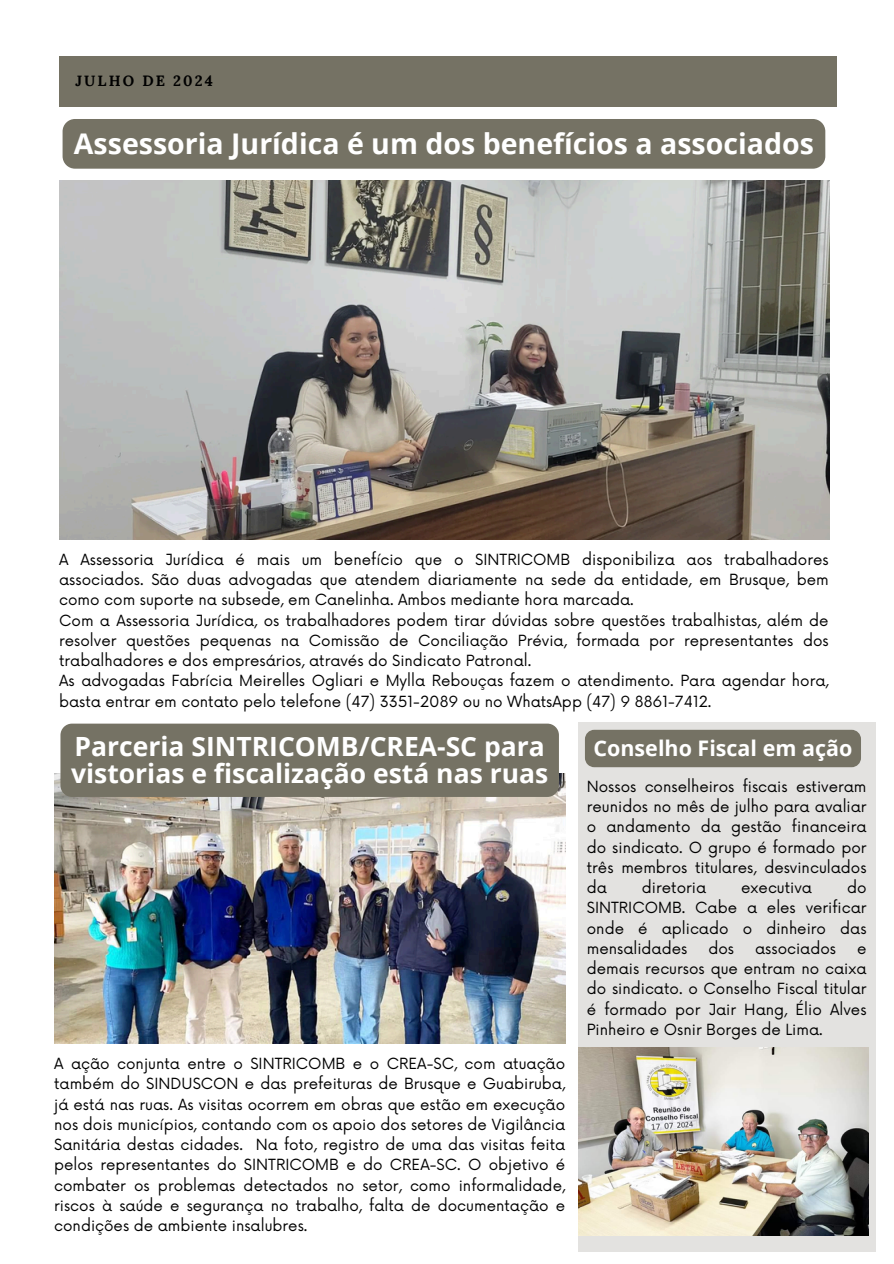
<style>
.page{position:relative;width:894px;height:1264px;background:#fff}
.page>*{position:absolute;margin:0;border:0;box-sizing:border-box;transform-origin:0 0}
.t1{font:700 28.5px "Open Sans";color:#fff}
.t2{font:700 26.4px/27.2px "Open Sans";color:#fff}
.t3{font:700 21.45px "Open Sans";color:#fff}
.t4{font:15px/20.2px "Now";color:#000;text-align:justify}
.t5{font:700 14.85px "Lora";letter-spacing:.14em;color:#000}
</style>
<div class="page">
<div style="left:59px;top:56px;width:776px;height:51px;background:#757264"></div>
<img style="left:59px;top:181px;width:770px;height:359px">
<div style="left:578px;top:722px;width:297px;height:529px;background:#e3e2e0"></div>
<img style="left:578px;top:1047px;width:290px;height:188px">
<img style="left:54px;top:773px;width:511px;height:270px">
<div style="left:63px;top:119px;width:762px;height:50px;background:#757264;border-radius:12px"></div>
<div style="left:60px;top:723px;width:498px;height:74px;background:#757264;border-radius:12px"></div>
<div style="left:585px;top:729px;width:275px;height:38px;background:#757264"></div>
<p class="t5" style="left:75px;top:71px;width:139px">JULHO DE 2024</p>
<h1 class="t1" style="left:74px;top:123px;width:741px">Assessoria Jurídica é um dos benefícios a associados</h1>
<p class="t4" style="left:59px;top:550px;width:770px">A Assessoria Jurídica é mais um benefício que o SINTRICOMB disponibiliza aos trabalhadores associados. São duas advogadas que atendem diariamente na sede da entidade, em Brusque, bem como com suporte na subsede, em Canelinha. Ambos mediante hora marcada.</p>
<p class="t4" style="left:59px;top:611px;width:770px">Com a Assessoria Jurídica, os trabalhadores podem tirar dúvidas sobre questões trabalhistas, além de resolver questões pequenas na Comissão de Conciliação Prévia, formada por representantes dos trabalhadores e dos empresários, através do Sindicato Patronal.</p>
<p class="t4" style="left:59px;top:671px;width:770px">As advogadas Fabrícia Meirelles Ogliari e Mylla Rebouças fazem o atendimento. Para agendar hora, basta entrar em contato pelo telefone (47) 3351-2089 ou no WhatsApp (47) 9 8861-7412.</p>
<h2 class="t2" style="left:71px;top:732px;width:478px">Parceria SINTRICOMB/CREA-SC para vistorias e fiscalização está nas ruas</h2>
<p class="t3" style="left:593px;top:733px;width:260px">Conselho Fiscal em ação</p>
<p class="t4" style="left:586px;top:777px;width:281px">Nossos conselheiros fiscais estiveram reunidos no mês de julho para avaliar o andamento da gestão financeira do sindicato. O grupo é formado por três membros titulares, desvinculados da</p>
<p class="t4" style="left:586px;top:878px;width:281px;text-indent:260px">do SINTRICOMB. Cabe a eles verificar onde é aplicado o dinheiro das mensalidades</p>
<p class="t4" style="left:641px;top:878px;width:66px">diretoria</p>
<p class="t4" style="left:741px;top:878px;width:72px">executiva</p>
<p class="t4" style="left:708px;top:939px;width:27px">dos</p>
<p class="t4" style="left:755px;top:939px;width:82px">associados</p>
<p class="t4" style="left:586px;top:939px;width:281px;text-indent:270px">e demais recursos que entram no caixa do sindicato. o Conselho Fiscal titular é formado por Jair Hang, Élio Alves Pinheiro e Osnir Borges de Lima.</p>
<p class="t4" style="left:54px;top:1054px;width:512px">A ação conjunta entre o SINTRICOMB e o CREA-SC, com atuação também do SINDUSCON e das prefeituras de Brusque e Guabiruba, já está nas ruas. As visitas ocorrem em obras que estão em execução nos dois municípios, contando com os apoio dos setores de Vigilância Sanitária destas cidades. Na foto, registro de uma das visitas feita pelos representantes do SINTRICOMB e do CREA-SC. O objetivo é combater os problemas detectados no setor, como informalidade, riscos à saúde e segurança no trabalho, falta de documentação e condições de ambiente insalubres.</p>
</div>
